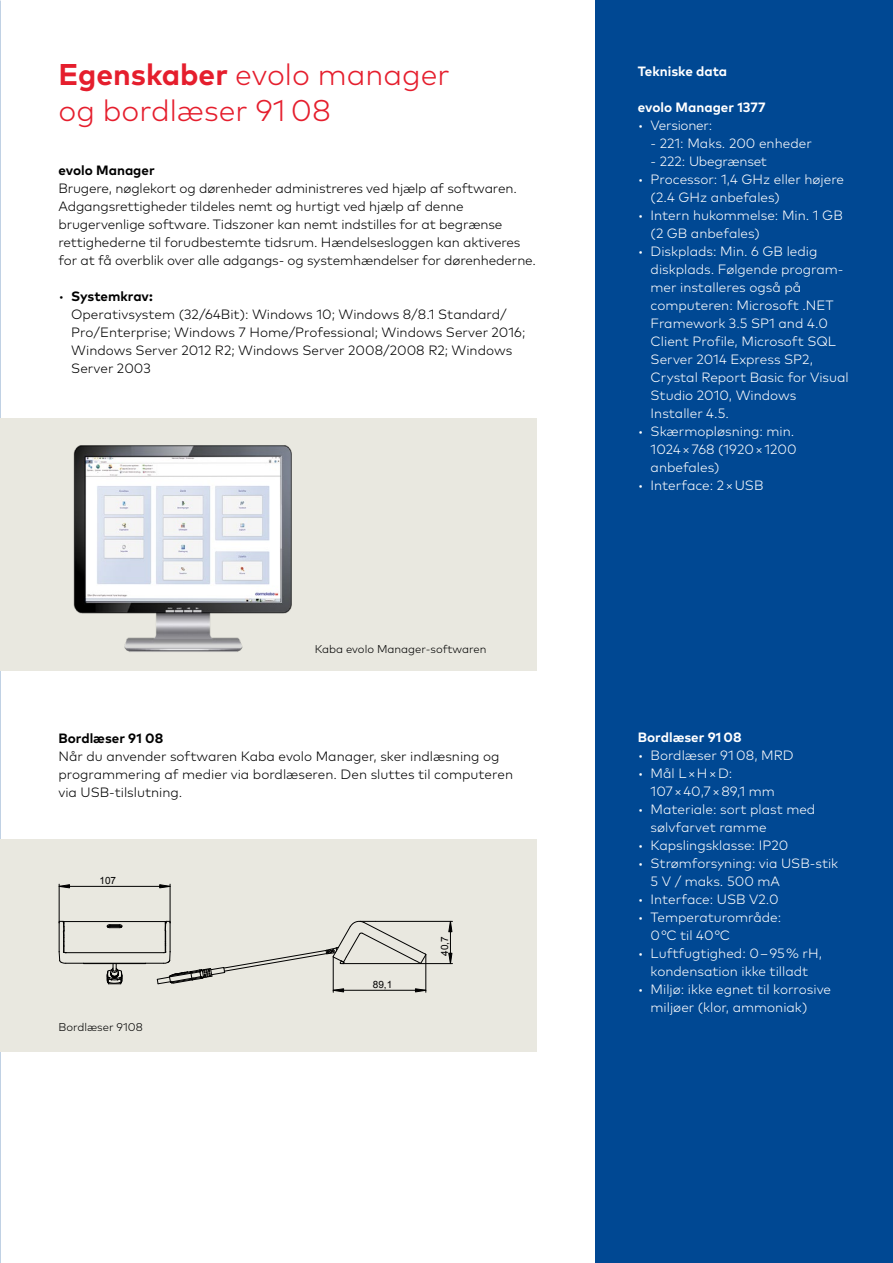
<style>
.page{position:relative;width:893px;height:1263px;background:#fff}
.page>*{position:absolute;margin:0;border:0;box-sizing:border-box;transform-origin:0 0}
.t1{font:300 30px/36px "Mark Pro";color:#e51e2d}
.t2{font:300 13.5px/18px "Mark Pro";color:#fff}
.t3{font:300 13.5px/18px "Mark Pro";letter-spacing:-.01em;color:#000}
.t4{font:700 13.5px "Mark Pro";color:#fff}
.t5{font:300 13.5px "Mark Pro";letter-spacing:-.02em;color:#fff}
.t6{font:700 13.5px "Mark Pro";color:#000}
.t7{font:300 11.25px "Mark Pro";color:#000}
.t8{font:10.05px "Arial";color:#000}
.s1{font-weight:700}
</style>
<div class="page">
<div style="left:595px;top:0;width:298px;height:1263px;background:#004893"></div>
<div style="left:0;top:418px;width:537px;height:252px;background:#e9e8e0"></div>
<div style="left:0;top:839px;width:537px;height:213px;background:#e9e8e0"></div>
<img style="left:73px;top:445px;width:219px;height:207px">
<hr style="left:64px;top:921px;width:101px;height:1px;background:#000">
<hr style="left:65px;top:952px;width:99px;height:1px;background:#000">
<hr style="left:66px;top:963px;width:97px;height:1px;background:#000">
<svg style="left:106px;top:964px;width:17px;height:20px"></svg>
<svg style="left:106px;top:924px;width:17px;height:5px"></svg>
<svg style="left:58px;top:921px;width:9px;height:43px"></svg>
<hr style="left:450px;top:921px;width:1px;height:42px;background:#000">
<hr style="left:343px;top:963px;width:109px;height:1px;background:#000">
<hr style="left:376px;top:921px;width:76px;height:1px;background:#000">
<svg style="left:448px;top:953px;width:4px;height:11px"></svg>
<svg style="left:448px;top:921px;width:4px;height:11px"></svg>
<svg style="left:156px;top:919px;width:271px;height:73px"></svg>
<hr style="left:59px;top:884px;width:1px;height:39px;background:#000">
<hr style="left:170px;top:884px;width:1px;height:39px;background:#000">
<hr style="left:59px;top:886px;width:111px;height:1px;background:#000">
<svg style="left:59px;top:884px;width:11px;height:4px"></svg>
<svg style="left:159px;top:884px;width:11px;height:4px"></svg>
<h1 class="t1" style="left:58px;top:55px;width:393px"><span class="s1">Egenskaber</span> evolo manager og bordlæser 91 08</h1>
<p class="t6" style="left:58px;top:160px;width:98px">evolo Manager</p>
<p class="t3" style="left:58px;top:179px;width:479px">Brugere, nøglekort og dørenheder administreres ved hjælp af softwaren.<br>Adgangsrettigheder tildeles nemt og hurtigt ved hjælp af denne brugervenlige software. Tidszoner kan nemt indstilles for at begrænse rettighederne til forudbestemte tidsrum. Hændelsesloggen kan aktiveres for at få overblik over alle adgangs- og systemhændelser for dørenhederne.</p>
<p class="t3" style="left:71px;top:287px;width:456px;text-indent:-13px">• <span class="s1">Systemkrav:<br></span>Operativsystem (32/64Bit): Windows 10; Windows 8/8.1 Standard/ Pro/Enterprise; Windows 7 Home/Professional; Windows Server 2016; Windows Server 2012 R2; Windows Server 2008/2008 R2; Windows Server 2003</p>
<p class="t7" style="left:315px;top:640px;width:173px">Kaba evolo Manager-softwaren</p>
<p class="t6" style="left:58px;top:727px;width:106px">Bordlæser 91 08</p>
<p class="t3" style="left:58px;top:746px;width:456px">Når du anvender softwaren Kaba evolo Manager, sker indlæsning og programmering af medier via bordlæseren. Den sluttes til computeren via USB-tilslutning.</p>
<p class="t8" style="left:100px;top:874px;width:18px">107</p>
<p class="t7" style="left:58px;top:1018px;width:86px">Bordlæser 9108</p>
<p class="t8" style="left:373px;top:978px;width:21px">89,1</p>
<p class="t8" style="left:438px;top:956px;width:21px;rotate:-90deg">40,7</p>
<p class="t4" style="left:638px;top:61px;width:91px">Tekniske data</p>
<p class="t4" style="left:638px;top:97px;width:129px">evolo Manager 1377</p>
<p class="t5" style="left:638px;top:116px;width:76px">• Versioner:</p>
<p class="t2" style="left:651px;top:134px;width:163px">- 221: Maks. 200 enheder</p>
<p class="t5" style="left:651px;top:152px;width:118px">- 222: Ubegrænset</p>
<p class="t2" style="left:651px;top:170px;width:195px;text-indent:-13px">• Processor: 1,4 GHz eller højere (2.4 GHz anbefales)</p>
<p class="t2" style="left:651px;top:206px;width:194px;text-indent:-13px">• Intern hukommelse: Min. 1 GB (2 GB anbefales)</p>
<p class="t2" style="left:651px;top:242px;width:200px;text-indent:-13px">• Diskplads: Min. 6 GB ledig diskplads. Følgende program‑ mer installeres også på computeren: Microsoft .NET<br>Framework 3.5 SP1 and 4.0<br>Client Profile, Microsoft SQL<br>Server 2014 Express SP2,<br>Crystal Report Basic for Visual<br>Studio 2010, Windows<br>Installer 4.5.</p>
<p class="t2" style="left:651px;top:422px;width:148px;text-indent:-13px">• Skærmopløsning: min.<br>1024 × 768 (1920 × 1200 anbefales)</p>
<p class="t2" style="left:638px;top:476px;width:127px">• Interface: 2 × USB</p>
<p class="t4" style="left:638px;top:727px;width:105px">Bordlæser 91 08</p>
<p class="t2" style="left:638px;top:746px;width:157px">• Bordlæser 91 08, MRD</p>
<p class="t2" style="left:651px;top:764px;width:126px;text-indent:-13px">• Mål L × H × D:<br>107 × 40,7 × 89,1 mm</p>
<p class="t2" style="left:651px;top:800px;width:166px;text-indent:-13px">• Materiale: sort plast med sølvfarvet ramme</p>
<p class="t2" style="left:638px;top:836px;width:152px">• Kapslingsklasse: IP20</p>
<p class="t2" style="left:651px;top:854px;width:189px;text-indent:-13px">• Strømforsyning: via USB-stik<br>5 V / maks. 500 mA</p>
<p class="t2" style="left:638px;top:890px;width:142px">• Interface: USB V2.0</p>
<p class="t2" style="left:651px;top:908px;width:132px;text-indent:-13px">• Temperaturområde:<br>0 °C til 40 °C</p>
<p class="t2" style="left:638px;top:944px;width:186px;text-align:center">• Luftfugtighed: 0 – 95 % rH, kondensation ikke tilladt</p>
<p class="t2" style="left:651px;top:979px;width:182px;text-indent:-13px">• Miljø: ikke egnet til korrosive miljøer (klor, ammoniak)</p>
</div>
